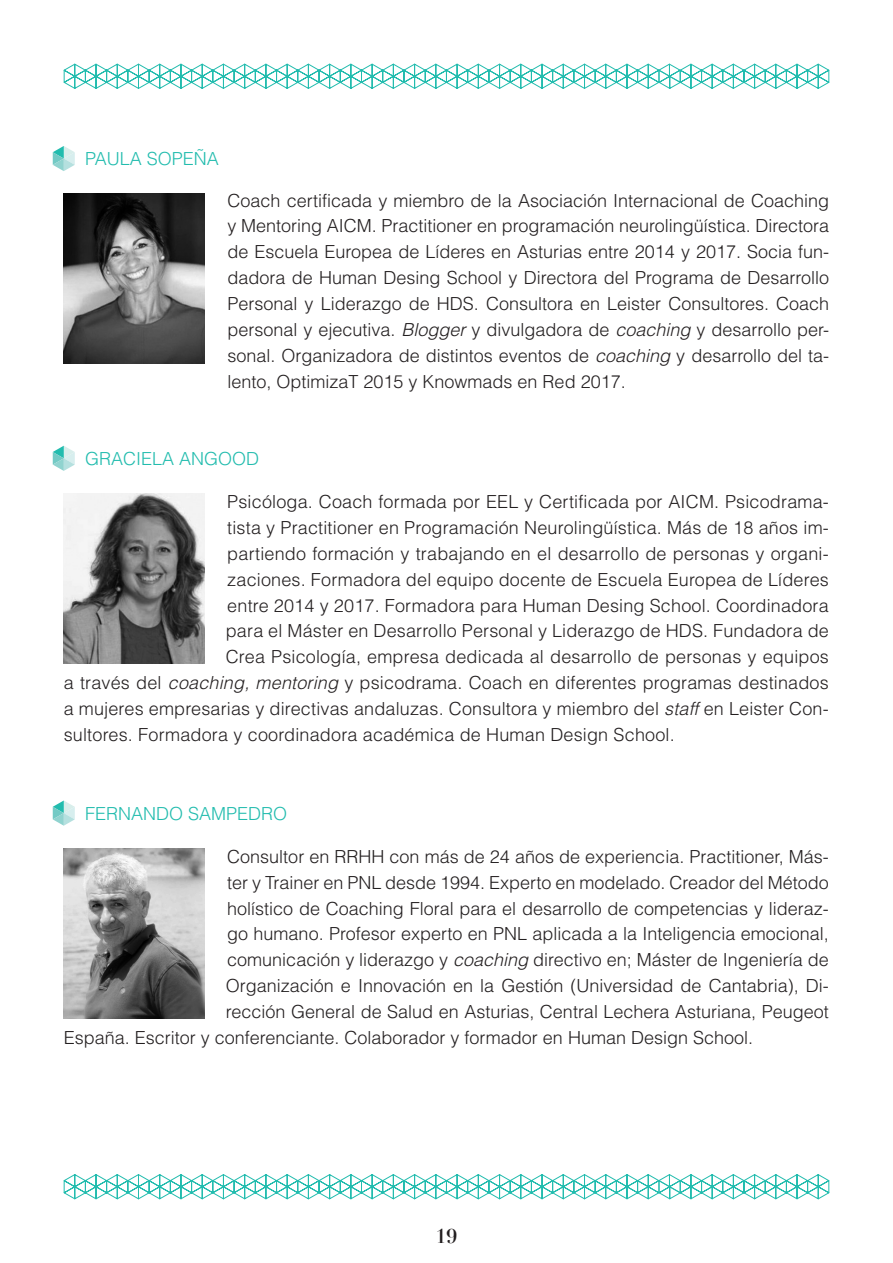
<style>
.page{position:relative;width:893px;height:1263px;background:#fff}
.page>*{position:absolute;margin:0;border:0;box-sizing:border-box;transform-origin:0 0}
.t1{font:700 19.5px "Didot";color:#231f20}
.t2{font:300 18px/26px "Helvetica LT Std";letter-spacing:.01em;color:#231f20;text-align:justify}
.t3{font:300 18px "Helvetica LT Std";color:#22bcae}
.s1{font-style:italic}
</style>
<div class="page">
<svg style="left:63px;top:1174px;width:767px;height:26px"></svg>
<svg style="left:63px;top:63px;width:767px;height:26px"></svg>
<svg style="left:53px;top:146px;width:22px;height:25px"></svg>
<svg style="left:53px;top:446px;width:22px;height:25px"></svg>
<svg style="left:53px;top:800px;width:22px;height:26px"></svg>
<img style="left:64px;top:193px;width:140px;height:171px">
<img style="left:64px;top:493px;width:140px;height:170px">
<img style="left:64px;top:848px;width:140px;height:170px">
<p class="t3" style="left:85px;top:147px;width:135px">PAULA SOPEÑA</p>
<p class="t2" style="left:227px;top:187px;width:603px">Coach certificada y miembro de la Asociación Internacional de Coaching y Mentoring AICM. Practitioner en programación neurolingüística. Directora de Escuela Europea de Líderes en Asturias entre 2014 y 2017. Socia fun&shy;dadora de Human Desing School y Directora del Programa de Desarrollo Personal y Liderazgo de HDS. Consultora en Leister Consultores. Coach personal y ejecutiva. <span class="s1">Blogger</span> y divulgadora de <span class="s1">coaching</span> y desarrollo per&shy;sonal. Organizadora de distintos eventos de <span class="s1">coaching</span> y desarrollo del ta&shy;lento, OptimizaT 2015 y Knowmads en Red 2017.</p>
<p class="t3" style="left:85px;top:447px;width:176px">GRACIELA ANGOOD</p>
<p class="t2" style="left:227px;top:488px;width:603px">Psicóloga. Coach formada por EEL y Certificada por AICM. Psicodrama-</p>
<p class="t2" style="left:227px;top:514px;width:603px">tista y Practitioner en Programación Neurolingüística. Más de 18 años im-</p>
<p class="t2" style="left:227px;top:540px;width:603px">partiendo formación y trabajando en el desarrollo de personas y organi-</p>
<p class="t2" style="left:227px;top:566px;width:603px">zaciones. Formadora del equipo docente de Escuela Europea de Líderes</p>
<p class="t2" style="left:227px;top:592px;width:603px">entre 2014 y 2017. Formadora para Human Desing School. Coordinadora</p>
<p class="t2" style="left:226px;top:618px;width:605px">para el Máster en Desarrollo Personal y Liderazgo de HDS. Fundadora de</p>
<p class="t2" style="left:226px;top:644px;width:605px">Crea Psicología, empresa dedicada al desarrollo de personas y equipos</p>
<p class="t2" style="left:64px;top:670px;width:766px">a través del <span class="s1">coaching, mentoring</span> y psicodrama. Coach en diferentes programas destinados</p>
<p class="t2" style="left:64px;top:696px;width:767px">a mujeres empresarias y directivas andaluzas. Consultora y miembro del <span class="s1">staff</span> en Leister Con-</p>
<p class="t2" style="left:64px;top:722px;width:612px">sultores. Formadora y coordinadora académica de Human Design School.</p>
<p class="t3" style="left:85px;top:802px;width:204px">FERNANDO SAMPEDRO</p>
<p class="t2" style="left:227px;top:843px;width:603px">Consultor en RRHH con más de 24 años de experiencia. Practitioner, Más-</p>
<p class="t2" style="left:227px;top:869px;width:603px">ter y Trainer en PNL desde 1994. Experto en modelado. Creador del Método</p>
<p class="t2" style="left:227px;top:895px;width:603px">holístico de Coaching Floral para el desarrollo de competencias y lideraz-</p>
<p class="t2" style="left:227px;top:921px;width:603px">go humano. Profesor experto en PNL aplicada a la Inteligencia emocional,</p>
<p class="t2" style="left:227px;top:947px;width:603px">comunicación y liderazgo y <span class="s1">coaching</span> directivo en; Máster de Ingeniería de</p>
<p class="t2" style="left:226px;top:973px;width:605px">Organización e Innovación en la Gestión (Universidad de Cantabria), Di-</p>
<p class="t2" style="left:226px;top:999px;width:604px">rección General de Salud en Asturias, Central Lechera Asturiana, Peugeot</p>
<p class="t2" style="left:64px;top:1025px;width:691px">España. Escritor y conferenciante. Colaborador y formador en Human Design School.</p>
<p class="t1" style="left:436px;top:1223px;width:23px">19</p>
</div>
